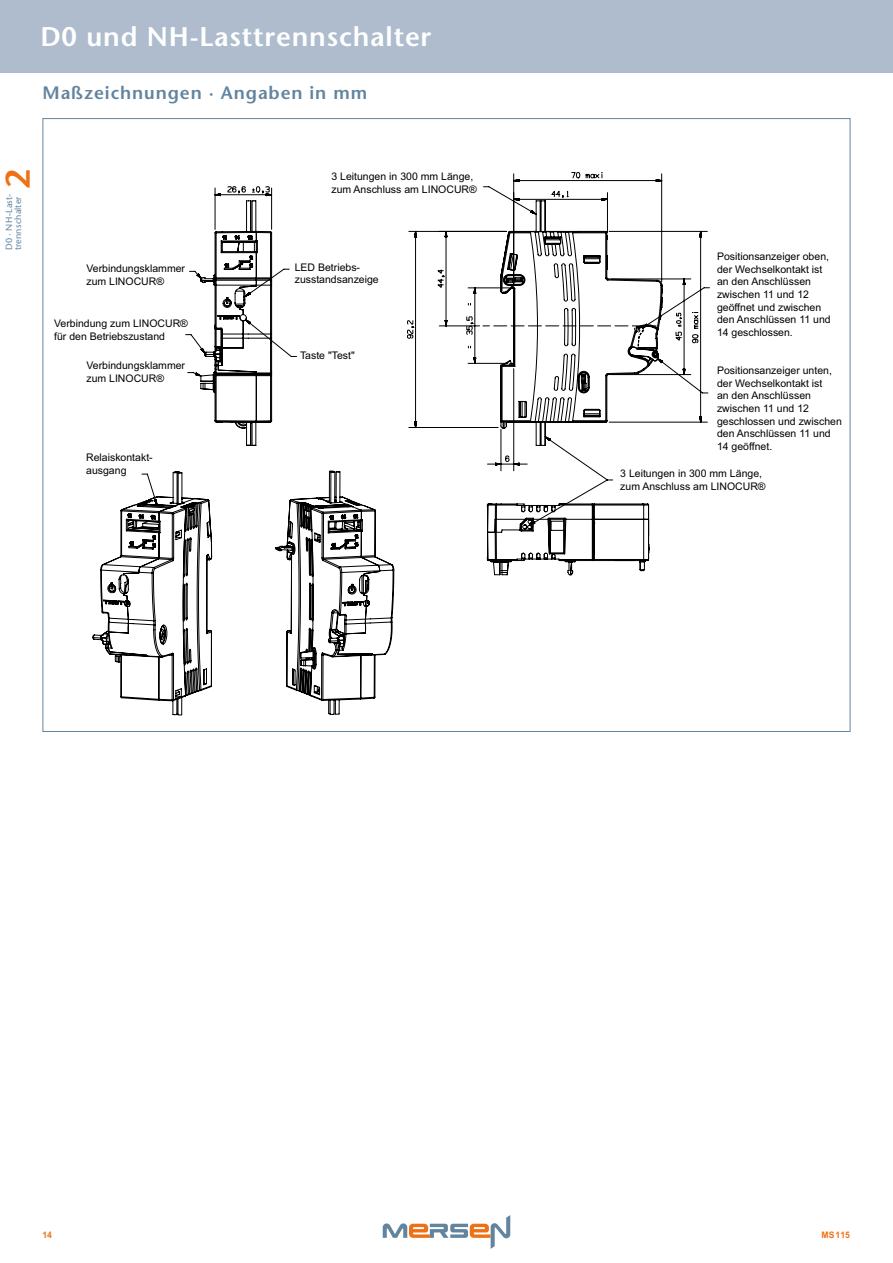
<style>
.page{position:relative;width:893px;height:1263px;background:#fff}
.page>*{position:absolute;margin:0;border:0;box-sizing:border-box;transform-origin:0 0}
.t1{font:600 34.05px "Stone Sans";color:#ee7116}
.t2{font:600 27px "Stone Sans";letter-spacing:.03em;color:#fff}
.t3{font:600 18px "Stone Sans";letter-spacing:.05em;color:#61849f}
.t4{font:10.5px/12.6px "Arial";color:#000}
.t5{font:9px/9px "Stone Sans";letter-spacing:.02em;color:#61849f}
.t6{font:700 9px "M Arial";color:#ee7116;scale:.96 1}
</style>
<div class="page">
<svg style="left:383px;top:1215px;width:127px;height:34px"></svg>
<div style="left:0;top:0;width:893px;height:72px;background:#aebccd"></div>
<svg style="left:92px;top:172px;width:607px;height:543px"></svg>
<h2 class="t2" style="left:40px;top:20px;width:393px">D0 und NH-Lasttrennschalter</h2>
<h3 class="t3" style="left:43px;top:81px;width:326px">Maßzeichnungen · Angaben in mm</h3>
<h1 class="t1" style="left:-3px;top:189px;width:21px;rotate:-90deg">2</h1>
<p class="t5" style="left:4px;top:250px;width:58px;rotate:-90deg">D0 · NH-Last&shy;trennschalter</p>
<p class="t4" style="left:331px;top:171px;width:147px">3 Leitungen in 300 mm Länge, zum Anschluss am LINOCUR®</p>
<p class="t4" style="left:86px;top:263px;width:100px">Verbindungsklammer zum LINOCUR®</p>
<p class="t4" style="left:295px;top:262px;width:86px">LED Betriebs&shy;zusstandsanzeige</p>
<p class="t4" style="left:717px;top:251px;width:115px">Positionsanzeiger oben, der Wechselkontakt ist an den Anschlüssen zwischen 11 und 12 geöffnet und zwischen den Anschlüssen 11 und<br>14 geschlossen.</p>
<p class="t4" style="left:54px;top:318px;width:135px">Verbindung zum LINOCUR® für den Betriebszustand</p>
<p class="t4" style="left:300px;top:350px;width:56px">Taste "Test"</p>
<p class="t4" style="left:86px;top:360px;width:100px">Verbindungsklammer zum LINOCUR®</p>
<p class="t4" style="left:717px;top:365px;width:126px">Positionsanzeiger unten, der Wechselkontakt ist<br>an den Anschlüssen zwischen 11 und 12 geschlossen und zwischen den Anschlüssen 11 und<br>14 geöffnet.</p>
<p class="t4" style="left:620px;top:468px;width:147px">3 Leitungen in 300 mm Länge, zum Anschluss am LINOCUR®</p>
<p class="t4" style="left:86px;top:452px;width:68px">Relaiskontakt&shy;ausgang</p>
<p class="t6" style="left:43px;top:1229px;width:12px">14</p>
<p class="t6" style="left:822px;top:1229px;width:31px">MS115</p>
</div>
